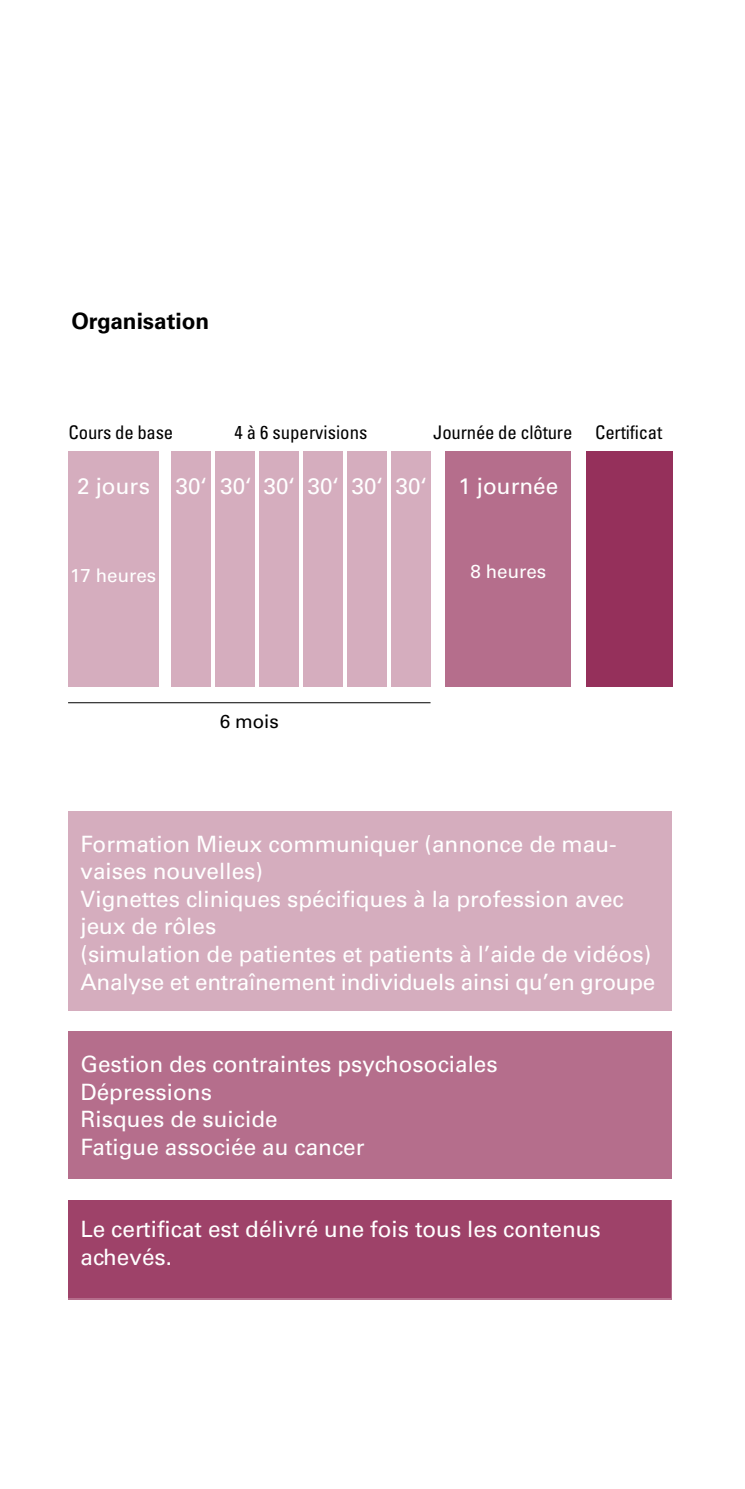
<style>
.page{position:relative;width:745px;height:1489px;background:#fff}
.page>*{position:absolute;margin:0;border:0;box-sizing:border-box;transform-origin:0 0}
.t1{font:22.5px/27.5px "Univers LT Std";color:#fff}
.t2{font:700 22.5px "Univers LT Std";color:#000}
.t3{font:condensed 18.75px "Univers LT Std";letter-spacing:-.01em;color:#000}
.t4{font:18.75px "Univers LT Std";color:#fff}
.t5{font:18.75px "Univers LT Std";color:#000}
</style>
<div class="page">
<div style="left:68px;top:1199px;width:604px;height:100px;background:#9e4269"></div>
<div style="left:68px;top:1031px;width:604px;height:147px;background:#b56e8c"></div>
<div style="left:68px;top:811px;width:604px;height:200px;background:#d5adbe"></div>
<div style="left:68px;top:451px;width:91px;height:235px;background:#d5adbe"></div>
<div style="left:171px;top:451px;width:40px;height:235px;background:#d5adbe"></div>
<div style="left:445px;top:451px;width:125px;height:235px;background:#b56e8c"></div>
<div style="left:215px;top:451px;width:39px;height:235px;background:#d5adbe"></div>
<div style="left:259px;top:451px;width:40px;height:235px;background:#d5adbe"></div>
<div style="left:303px;top:451px;width:40px;height:235px;background:#d5adbe"></div>
<div style="left:347px;top:451px;width:40px;height:235px;background:#d5adbe"></div>
<div style="left:391px;top:451px;width:40px;height:235px;background:#d5adbe"></div>
<div style="left:585px;top:451px;width:87px;height:235px;background:#95305b"></div>
<hr style="left:68px;top:702px;width:362px;height:1px;background:#000">
<p class="t2" style="left:71px;top:308px;width:139px">Organisation</p>
<p class="t3" style="left:68px;top:420px;width:106px">Cours de base</p>
<p class="t3" style="left:433px;top:420px;width:141px">Journée de clôture</p>
<p class="t1" style="left:77px;top:472px;width:131px">2 jours 30‘</p>
<p class="t1" style="left:458px;top:472px;width:101px">1 journée</p>
<p class="t3" style="left:234px;top:420px;width:134px">4 à 6 supervisions</p>
<p class="t1" style="left:220px;top:472px;width:208px">30‘ 30‘ 30‘ 30‘ 30‘</p>
<p class="t3" style="left:594px;top:420px;width:69px">Certificat</p>
<p class="t4" style="left:70px;top:564px;width:87px">17 heures</p>
<p class="t4" style="left:470px;top:560px;width:77px">8 heures</p>
<p class="t5" style="left:219px;top:710px;width:61px">6 mois</p>
<p class="t1" style="left:80px;top:830px;width:576px">Formation Mieux communiquer (annonce de mau&shy;vaises nouvelles)<br>Vignettes cliniques spécifiques à la profession avec jeux de rôles<br>(simulation de patientes et patients à l’aide de vidéos)<br>Analyse et entraînement individuels ainsi qu’en groupe</p>
<p class="t1" style="left:80px;top:1050px;width:418px">Gestion des contraintes psychosociales<br>Dépressions<br>Risques de suicide<br>Fatigue associée au cancer</p>
<p class="t1" style="left:80px;top:1215px;width:521px">Le certificat est délivré une fois tous les contenus achevés.</p>
</div>
